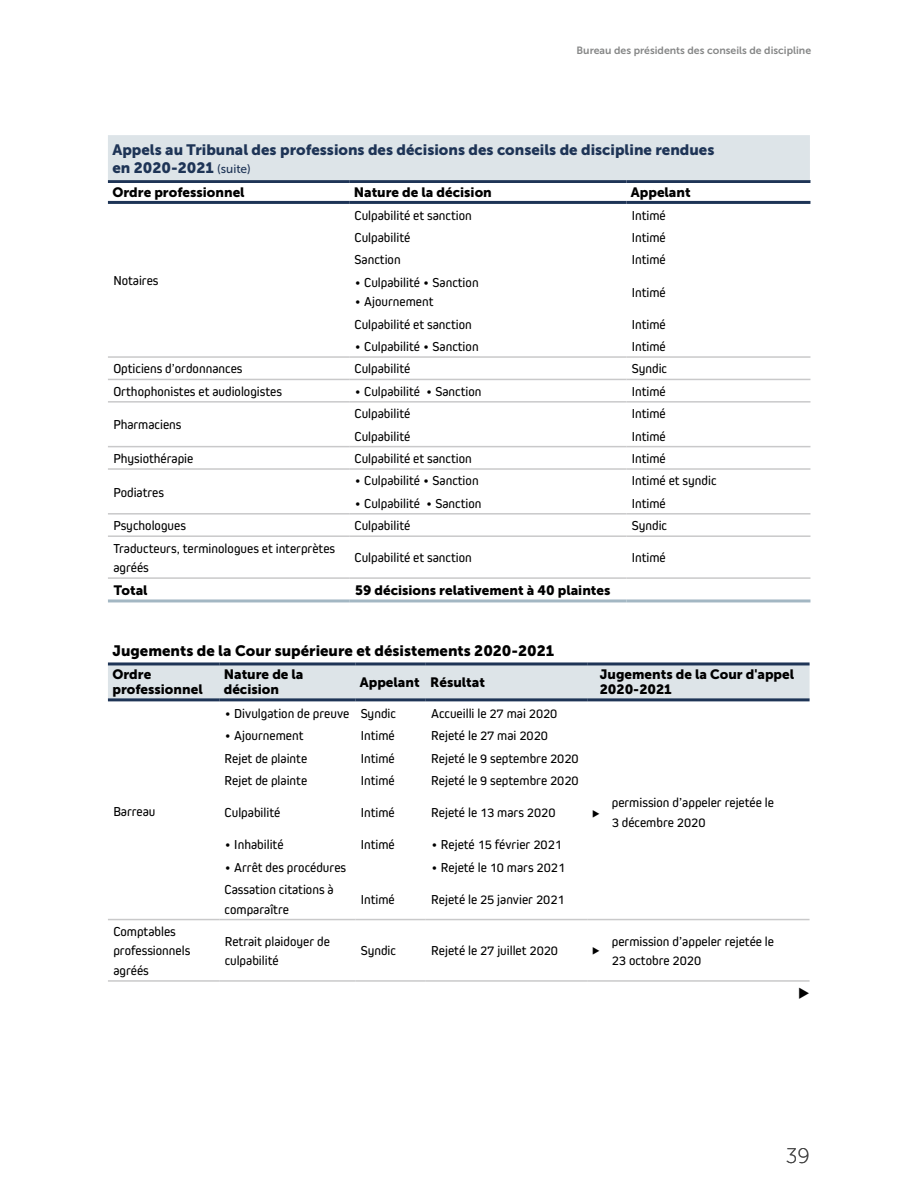
<style>
.page{position:relative;width:918px;height:1188px;background:#fff}
.page>*{position:absolute;margin:0;border:0;box-sizing:border-box;transform-origin:0 0}
.t1{font:21px "Museo Sans 100";color:#414141}
.t2{font:15px/17.4px "Museo Sans 900";color:#1e3456}
.t3{font:15px "Museo Sans 900";color:#000}
.t4{font:13.5px/19.5px "Kiro";color:#000}
.t5{font:13.5px/15px "Museo Sans 900";color:#000}
.t6{font:10.5px "Museo Sans 700";color:#868787}
.s1{font-family:"Museo Sans 500";font-size:12px}
</style>
<div class="page">
<hr style="left:108px;top:356px;width:241px;height:2px;background:#c9c9ca">
<hr style="left:349px;top:356px;width:277px;height:2px;background:#c9c9ca">
<hr style="left:626px;top:356px;width:184px;height:2px;background:#c9c9ca">
<hr style="left:108px;top:379px;width:241px;height:1px;background:#c9c9ca">
<hr style="left:349px;top:379px;width:277px;height:1px;background:#c9c9ca">
<hr style="left:626px;top:379px;width:184px;height:1px;background:#c9c9ca">
<hr style="left:349px;top:401px;width:277px;height:2px;background:#c9c9ca">
<hr style="left:626px;top:401px;width:184px;height:2px;background:#c9c9ca">
<hr style="left:108px;top:401px;width:241px;height:2px;background:#c9c9ca">
<hr style="left:108px;top:446px;width:241px;height:1px;background:#c9c9ca">
<hr style="left:349px;top:446px;width:277px;height:1px;background:#c9c9ca">
<hr style="left:626px;top:446px;width:184px;height:1px;background:#c9c9ca">
<hr style="left:108px;top:468px;width:241px;height:2px;background:#c9c9ca">
<hr style="left:349px;top:468px;width:277px;height:2px;background:#c9c9ca">
<hr style="left:626px;top:468px;width:184px;height:2px;background:#c9c9ca">
<hr style="left:108px;top:513px;width:241px;height:2px;background:#c9c9ca">
<hr style="left:349px;top:513px;width:277px;height:2px;background:#c9c9ca">
<hr style="left:626px;top:513px;width:184px;height:2px;background:#c9c9ca">
<hr style="left:108px;top:535px;width:241px;height:2px;background:#c9c9ca">
<hr style="left:349px;top:535px;width:277px;height:2px;background:#c9c9ca">
<hr style="left:626px;top:535px;width:184px;height:2px;background:#c9c9ca">
<hr style="left:108px;top:577px;width:241px;height:2px;background:#c9c9ca">
<hr style="left:349px;top:577px;width:277px;height:2px;background:#c9c9ca">
<hr style="left:626px;top:577px;width:184px;height:2px;background:#c9c9ca">
<hr style="left:108px;top:599px;width:241px;height:3px;background:#a3b7c3">
<hr style="left:349px;top:599px;width:277px;height:3px;background:#a3b7c3">
<hr style="left:626px;top:599px;width:184px;height:3px;background:#a3b7c3">
<hr style="left:108px;top:180px;width:241px;height:3px;background:#1e3456">
<hr style="left:349px;top:180px;width:277px;height:3px;background:#1e3456">
<hr style="left:626px;top:180px;width:184px;height:3px;background:#1e3456">
<hr style="left:108px;top:201px;width:241px;height:3px;background:#1e3456">
<hr style="left:349px;top:201px;width:277px;height:3px;background:#1e3456">
<hr style="left:626px;top:201px;width:184px;height:3px;background:#1e3456">
<div style="left:108px;top:665px;width:702px;height:33px;background:#dde4e8"></div>
<hr style="left:108px;top:662px;width:111px;height:3px;background:#1e3456">
<hr style="left:219px;top:662px;width:136px;height:3px;background:#1e3456">
<hr style="left:355px;top:662px;width:71px;height:3px;background:#1e3456">
<hr style="left:426px;top:662px;width:162px;height:3px;background:#1e3456">
<hr style="left:588px;top:662px;width:222px;height:3px;background:#1e3456">
<hr style="left:108px;top:698px;width:111px;height:3px;background:#1e3456">
<hr style="left:219px;top:698px;width:136px;height:3px;background:#1e3456">
<hr style="left:355px;top:698px;width:71px;height:3px;background:#1e3456">
<hr style="left:426px;top:698px;width:162px;height:3px;background:#1e3456">
<hr style="left:588px;top:698px;width:222px;height:3px;background:#1e3456">
<hr style="left:108px;top:919px;width:111px;height:1px;background:#c9c9ca">
<hr style="left:219px;top:919px;width:136px;height:1px;background:#c9c9ca">
<hr style="left:355px;top:919px;width:71px;height:1px;background:#c9c9ca">
<hr style="left:426px;top:919px;width:162px;height:1px;background:#c9c9ca">
<hr style="left:588px;top:919px;width:222px;height:1px;background:#c9c9ca">
<hr style="left:219px;top:980px;width:136px;height:2px;background:#c9c9ca">
<hr style="left:355px;top:980px;width:71px;height:2px;background:#c9c9ca">
<hr style="left:426px;top:980px;width:162px;height:2px;background:#c9c9ca">
<hr style="left:588px;top:980px;width:222px;height:2px;background:#c9c9ca">
<hr style="left:108px;top:980px;width:111px;height:2px;background:#c9c9ca">
<div style="left:108px;top:135px;width:702px;height:45px;background:#dde4e8"></div>
<p class="t6" style="left:577px;top:45px;width:236px">Bureau des présidents des conseils de discipline</p>
<p class="t2" style="left:112px;top:141px;width:603px">Appels au Tribunal des professions des décisions des conseils de discipline rendues en 2020-2021 <span class="s1">(suite)</span></p>
<p class="t5" style="left:112px;top:185px;width:134px">Ordre professionnel</p>
<p class="t5" style="left:354px;top:185px;width:140px">Nature de la décision</p>
<p class="t5" style="left:631px;top:185px;width:61px">Appelant</p>
<p class="t4" style="left:113px;top:271px;width:47px">Notaires</p>
<p class="t4" style="left:355px;top:205px;width:119px">Culpabilité et sanction</p>
<p class="t4" style="left:632px;top:205px;width:36px">Intimé</p>
<p class="t4" style="left:355px;top:227px;width:57px">Culpabilité</p>
<p class="t4" style="left:632px;top:227px;width:36px">Intimé</p>
<p class="t4" style="left:355px;top:250px;width:48px">Sanction</p>
<p class="t4" style="left:632px;top:250px;width:36px">Intimé</p>
<p class="t4" style="left:355px;top:272px;width:126px">• Culpabilité • Sanction</p>
<p class="t4" style="left:355px;top:292px;width:80px">• Ajournement</p>
<p class="t4" style="left:632px;top:282px;width:36px">Intimé</p>
<p class="t4" style="left:355px;top:314px;width:119px">Culpabilité et sanction</p>
<p class="t4" style="left:632px;top:314px;width:36px">Intimé</p>
<p class="t4" style="left:355px;top:337px;width:126px">• Culpabilité • Sanction</p>
<p class="t4" style="left:632px;top:337px;width:36px">Intimé</p>
<p class="t4" style="left:113px;top:359px;width:131px">Opticiens d’ordonnances</p>
<p class="t4" style="left:355px;top:359px;width:57px">Culpabilité</p>
<p class="t4" style="left:632px;top:359px;width:37px">Syndic</p>
<p class="t4" style="left:113px;top:381px;width:170px">Orthophonistes et audiologistes</p>
<p class="t4" style="left:355px;top:381px;width:128px">• Culpabilité • Sanction</p>
<p class="t4" style="left:632px;top:381px;width:36px">Intimé</p>
<p class="t4" style="left:113px;top:415px;width:70px">Pharmaciens</p>
<p class="t4" style="left:355px;top:404px;width:57px">Culpabilité</p>
<p class="t4" style="left:632px;top:404px;width:36px">Intimé</p>
<p class="t4" style="left:355px;top:426px;width:57px">Culpabilité</p>
<p class="t4" style="left:632px;top:426px;width:36px">Intimé</p>
<p class="t4" style="left:113px;top:449px;width:82px">Physiothérapie</p>
<p class="t4" style="left:355px;top:449px;width:119px">Culpabilité et sanction</p>
<p class="t4" style="left:632px;top:449px;width:36px">Intimé</p>
<p class="t4" style="left:113px;top:482px;width:52px">Podiatres</p>
<p class="t4" style="left:355px;top:471px;width:126px">• Culpabilité • Sanction</p>
<p class="t4" style="left:632px;top:471px;width:86px">Intimé et syndic</p>
<p class="t4" style="left:355px;top:493px;width:128px">• Culpabilité • Sanction</p>
<p class="t4" style="left:632px;top:493px;width:36px">Intimé</p>
<p class="t4" style="left:113px;top:516px;width:74px">Psychologues</p>
<p class="t4" style="left:355px;top:516px;width:57px">Culpabilité</p>
<p class="t4" style="left:632px;top:516px;width:37px">Syndic</p>
<p class="t4" style="left:113px;top:538px;width:223px">Traducteurs, terminologues et interprètes agréés</p>
<p class="t4" style="left:355px;top:548px;width:119px">Culpabilité et sanction</p>
<p class="t4" style="left:632px;top:548px;width:36px">Intimé</p>
<p class="t5" style="left:114px;top:583px;width:35px">Total</p>
<p class="t5" style="left:355px;top:583px;width:257px">59 décisions relativement à 40 plaintes</p>
<p class="t3" style="left:112px;top:643px;width:443px">Jugements de la Cour supérieure et désistements 2020-2021</p>
<p class="t5" style="left:112px;top:667px;width:92px">Ordre professionnel</p>
<p class="t5" style="left:224px;top:667px;width:81px">Nature de la décision</p>
<p class="t5" style="left:360px;top:675px;width:127px">Appelant Résultat</p>
<p class="t5" style="left:600px;top:667px;width:196px">Jugements de la Cour d'appel<br>2020-2021</p>
<p class="t4" style="left:113px;top:801px;width:44px">Barreau</p>
<p class="t4" style="left:225px;top:703px;width:173px">• Divulgation de preuve Syndic</p>
<p class="t4" style="left:431px;top:703px;width:128px">Accueilli le 27 mai 2020</p>
<p class="t4" style="left:225px;top:726px;width:80px">• Ajournement</p>
<p class="t4" style="left:361px;top:726px;width:36px">Intimé</p>
<p class="t4" style="left:431px;top:726px;width:118px">Rejeté le 27 mai 2020</p>
<p class="t4" style="left:225px;top:748px;width:84px">Rejet de plainte</p>
<p class="t4" style="left:361px;top:748px;width:36px">Intimé</p>
<p class="t4" style="left:431px;top:748px;width:149px">Rejeté le 9 septembre 2020</p>
<p class="t4" style="left:225px;top:770px;width:84px">Rejet de plainte</p>
<p class="t4" style="left:361px;top:770px;width:36px">Intimé</p>
<p class="t4" style="left:431px;top:770px;width:149px">Rejeté le 9 septembre 2020</p>
<p class="t4" style="left:225px;top:803px;width:57px">Culpabilité</p>
<p class="t4" style="left:361px;top:803px;width:36px">Intimé</p>
<p class="t4" style="left:431px;top:803px;width:126px">Rejeté le 13 mars 2020</p>
<p class="t4" style="left:612px;top:793px;width:164px">permission d’appeler rejetée le<br>3 décembre 2020</p>
<p class="t4" style="left:225px;top:835px;width:60px">• Inhabilité</p>
<p class="t4" style="left:361px;top:835px;width:36px">Intimé</p>
<p class="t4" style="left:431px;top:835px;width:132px">• Rejeté 15 février 2021</p>
<p class="t4" style="left:225px;top:857px;width:123px">• Arrêt des procédures</p>
<p class="t4" style="left:431px;top:857px;width:135px">• Rejeté le 10 mars 2021</p>
<p class="t4" style="left:225px;top:880px;width:111px">Cassation citations à comparaître</p>
<p class="t4" style="left:361px;top:889px;width:36px">Intimé</p>
<p class="t4" style="left:431px;top:889px;width:135px">Rejeté le 25 janvier 2021</p>
<p class="t4" style="left:113px;top:921px;width:78px">Comptables professionnels agréés</p>
<p class="t4" style="left:225px;top:931px;width:107px">Retrait plaidoyer de culpabilité</p>
<p class="t4" style="left:361px;top:941px;width:37px">Syndic</p>
<p class="t4" style="left:431px;top:941px;width:128px">Rejeté le 27 juillet 2020</p>
<p class="t4" style="left:612px;top:931px;width:164px">permission d’appeler rejetée le<br>23 octobre 2020</p>
<h1 class="t1" style="left:786px;top:1144px;width:26px">39</h1>
</div>
